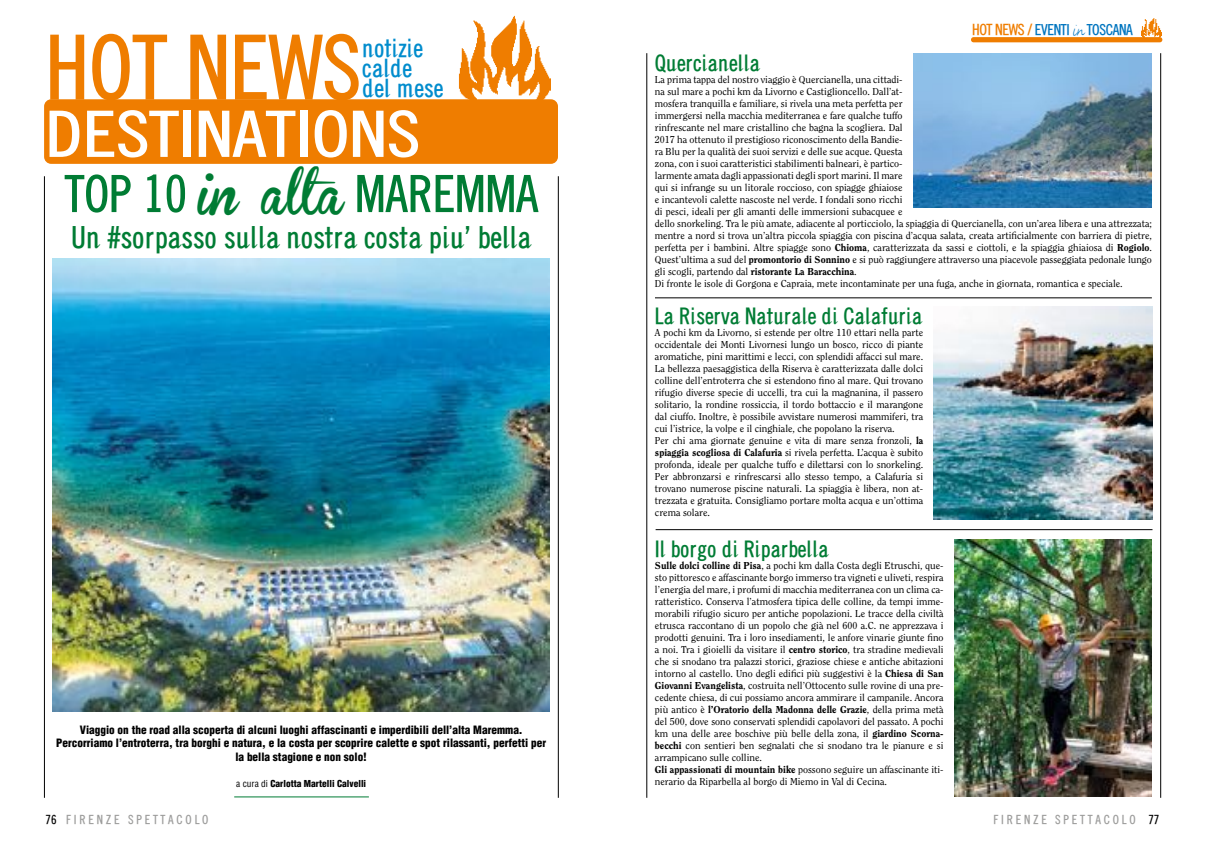
<style>
.page{position:relative;width:1205px;height:851px;background:#fff}
.page>*{position:absolute;margin:0;border:0;box-sizing:border-box;transform-origin:0 0}
.t1{font:87.5px "Thaitrade";color:#ef7d00}
.t2{font:62.25px "Thaitrade";color:#fff;scale:1.2 1}
.t3{font:50px "Thaitrade";color:#007c34}
.t4{font:30px "Thaitrade";color:#007c34}
.t5{font:25px/20px "Thaitrade";color:#018ccd}
.t6{font:22.5px "Thaitrade";color:#007c34}
.t7{font:15px "Thaitrade";letter-spacing:-.025em;color:#0075bf}
.t8{font:12.5px "Thaitrade";color:#9d9d9c}
.t9{font:900 condensed 11.25px/13.5px "Helvetica";color:#000;text-align:center}
.t10{font:10px/12px "Clearface";color:#000}
.t11{font:900 condensed 9.38px "Helvetica";color:#000}
.s1{font-family:"Brannboll Fet";font-size:45px}
.s2{font-weight:400}
.s3{color:#000}
.s4{font-size:15.25px;color:#ef7d00}
.s5{font-family:"FF Justlefthand";font-size:17.5px}
.s6{font-weight:800}
</style>
<div class="page">
<img style="left:1141px;top:18px;width:20px;height:19px">
<div style="left:971px;top:37px;width:191px;height:5px;background:#ef7d00;border-radius:3px"></div>
<hr style="left:646px;top:53px;width:1px;height:744px;background:#000">
<hr style="left:1160px;top:53px;width:1px;height:744px;background:#000">
<img style="left:459px;top:15px;width:91px;height:84px">
<div style="left:44px;top:99px;width:514px;height:65px;background:#ef7d00;border-radius:7px"></div>
<hr style="left:558px;top:176px;width:1px;height:621px;background:#000">
<hr style="left:44px;top:176px;width:1px;height:621px;background:#000">
<img style="left:52px;top:259px;width:497px;height:452px">
<hr style="left:234px;top:796px;width:135px;height:1px;background:#007c34">
<img style="left:913px;top:54px;width:239px;height:153px">
<img style="left:934px;top:306px;width:218px;height:213px">
<img style="left:954px;top:539px;width:198px;height:257px">
<hr style="left:655px;top:297px;width:497px;height:1px;background:#000">
<hr style="left:655px;top:529px;width:497px;height:1px;background:#000">
<h1 class="t1" style="left:45px;top:19px;width:317px">HOT NEWS</h1>
<h2 class="t2" style="left:45px;top:100px;width:314px">DESTINATIONS</h2>
<h3 class="t5" style="left:362px;top:38px;width:83px">notizie calde del mese</h3>
<h3 class="t3" style="left:65px;top:166px;width:475px">TOP 10 <span class="s1">in alta</span> MAREMMA</h3>
<h3 class="t4" style="left:71px;top:220px;width:462px">Un #sorpasso sulla nostra costa piu’ bella</h3>
<p class="t9" style="left:56px;top:722px;width:491px">Viaggio on the road alla scoperta di alcuni luoghi affascinanti e imperdibili dell’alta Maremma.<br>Percorriamo l’entroterra, tra borghi e natura, e la costa per scoprire calette e spot rilassanti, perfetti per la bella stagione e non solo!</p>
<p class="t11" style="left:236px;top:777px;width:131px"><span class="s2">a cura di</span> Carlotta Martelli Calvelli</p>
<p class="t8" style="left:46px;top:812px;width:164px"><span class="s3">76</span> F I R E N Z E S P E T T A C O L O</p>
<h3 class="t7" style="left:972px;top:21px;width:162px"><span class="s4">HOT NEWS /</span> EVENTI <span class="s5">in</span> TOSCANA</h3>
<h3 class="t6" style="left:655px;top:50px;width:107px">Quercianella</h3>
<p class="t10" style="left:655px;top:73px;width:498px">La prima tappa del nostro viaggio è Quercianella, una cittadi-<br>na sul mare a pochi km da Livorno e Castiglioncello. Dall’at-<br>mosfera tranquilla e familiare, si rivela una meta perfetta per<br>immergersi nella macchia mediterranea e fare qualche tuffo<br>rinfrescante nel mare cristallino che bagna la scogliera. Dal<br>2017 ha ottenuto il prestigioso riconoscimento della Bandie-<br>ra Blu per la qualità dei suoi servizi e delle sue acque. Questa<br>zona, con i suoi caratteristici stabilimenti balneari, è partico-<br>larmente amata dagli appassionati degli sport marini. Il mare<br>qui si infrange su un litorale roccioso, con spiagge ghiaiose<br>e incantevoli calette nascoste nel verde. I fondali sono ricchi<br>di pesci, ideali per gli amanti delle immersioni subacquee e<br>dello snorkeling. Tra le più amate, adiacente al porticciolo, la spiaggia di Quercianella, con un’area libera e una attrezzata; mentre a nord si trova un’altra piccola spiaggia con piscina d’acqua salata, creata artificialmente con barriera di pietre, perfetta per i bambini. Altre spiagge sono <span class="s6">Chioma</span>, caratterizzata da sassi e ciottoli, e la spiaggia ghiaiosa di <span class="s6">Rogiolo</span>.<br>Quest’ultima a sud del <span class="s6">promontorio di Sonnino</span> e si può raggiungere attraverso una piacevole passeggiata pedonale lungo gli scogli, partendo dal <span class="s6">ristorante La Baracchina</span>.<br>Di fronte le isole di Gorgona e Capraia, mete incontaminate per una fuga, anche in giornata, romantica e speciale.</p>
<h3 class="t6" style="left:655px;top:303px;width:269px">La Riserva Naturale di Calafuria</h3>
<p class="t10" style="left:655px;top:326px;width:270px">A pochi km da Livorno, si estende per oltre 110 ettari nella parte occidentale dei Monti Livornesi lungo un bosco, ricco di piante aromatiche, pini marittimi e lecci, con splendidi affacci sul mare.<br>La bellezza paesaggistica della Riserva è caratterizzata dalle dolci colline dell’entroterra che si estendono fino al mare. Qui trovano rifugio diverse specie di uccelli, tra cui la magnanina, il passero solitario, la rondine rossiccia, il tordo bottaccio e il marangone dal ciuffo. Inoltre, è possibile avvistare numerosi mammiferi, tra cui l’istrice, la volpe e il cinghiale, che popolano la riserva.<br>Per chi ama giornate genuine e vita di mare senza fronzoli, <span class="s6">la spiaggia scogliosa di Calafuria</span> si rivela perfetta. L’acqua è subito profonda, ideale per qualche tuffo e dilettarsi con lo snorkeling.<br>Per abbronzarsi e rinfrescarsi allo stesso tempo, a Calafuria si trovano numerose piscine naturali. La spiaggia è libera, non at&shy;trezzata e gratuita. Consigliamo portare molta acqua e un’ottima crema solare.</p>
<h3 class="t6" style="left:655px;top:536px;width:175px">Il borgo di Riparbella</h3>
<p class="t10" style="left:655px;top:559px;width:290px"><span class="s6">Sulle dolci colline di Pisa</span>, a pochi km dalla Costa degli Etruschi, que&shy;sto pittoresco e affascinante borgo immerso tra vigneti e uliveti, respira l’energia del mare, i profumi di macchia mediterranea con un clima ca&shy;ratteristico. Conserva l’atmosfera tipica delle colline, da tempi imme&shy;morabili rifugio sicuro per antiche popolazioni. Le tracce della civiltà etrusca raccontano di un popolo che già nel 600 a.C. ne apprezzava i prodotti genuini. Tra i loro insediamenti, le anfore vinarie giunte fino a noi. Tra i gioielli da visitare il <span class="s6">centro storico</span>, tra stradine medievali che si snodano tra palazzi storici, graziose chiese e antiche abitazioni intorno al castello. Uno degli edifici più suggestivi è la <span class="s6">Chiesa di San Giovanni Evangelista</span>, costruita nell’Ottocento sulle rovine di una pre&shy;cedente chiesa, di cui possiamo ancora ammirare il campanile. Ancora più antico è <span class="s6">l’Oratorio della Madonna delle Grazie</span>, della prima metà del 500, dove sono conservati splendidi capolavori del passato. A pochi km una delle aree boschive più belle della zona, il <span class="s6">giardino Scorna&shy;becchi</span> con sentieri ben segnalati che si snodano tra le pianure e si arrampicano sulle colline.<br><span class="s6">Gli appassionati di mountain bike</span> possono seguire un affascinante iti&shy;nerario da Riparbella al borgo di Miemo in Val di Cecina.</p>
<p class="t8" style="left:993px;top:812px;width:167px">F I R E N Z E S P E T T A C O L O <span class="s3">77</span></p>
</div>
